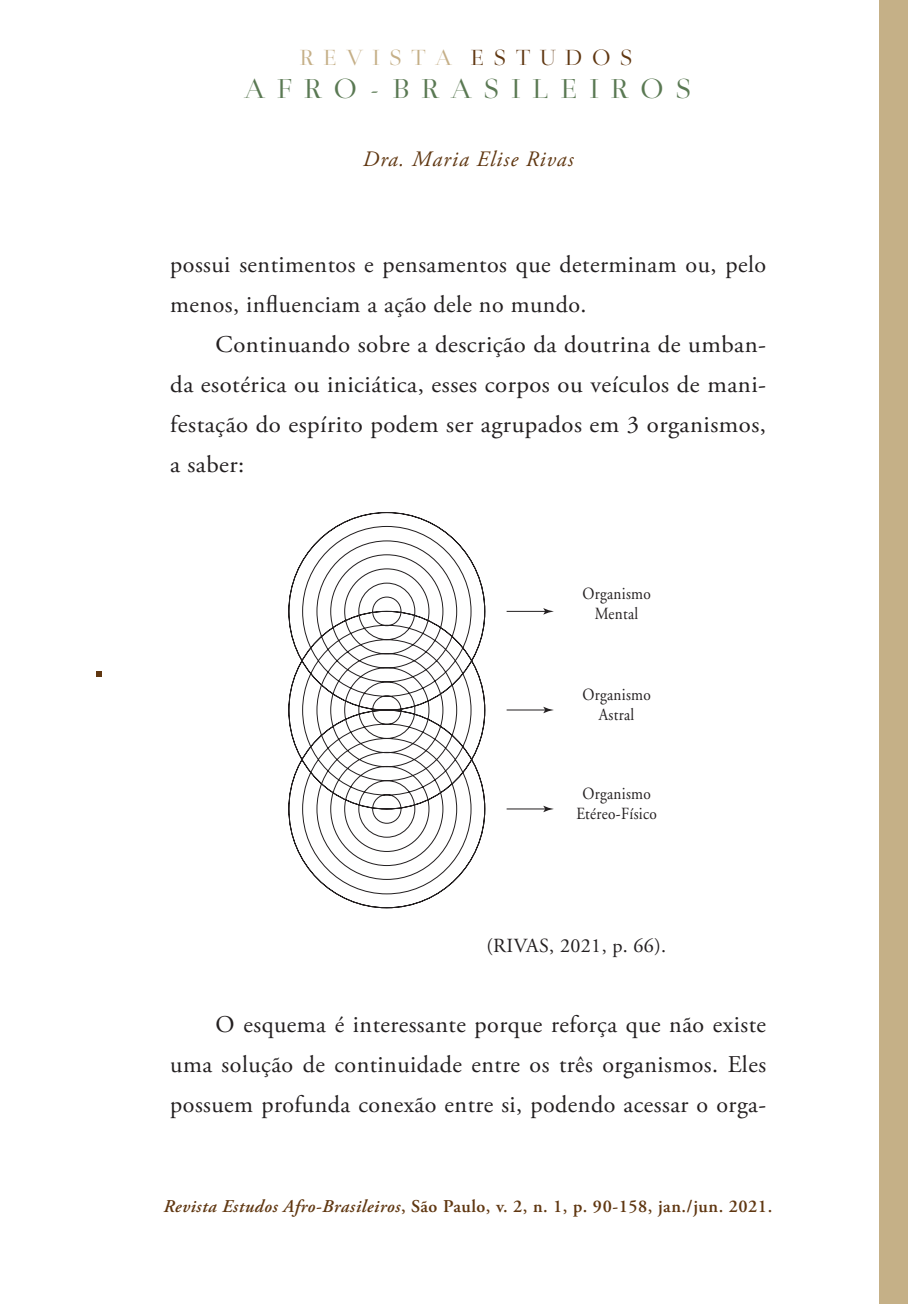
<style>
.page{position:relative;width:908px;height:1304px;background:#fff}
.page>*{position:absolute;margin:0;border:0;box-sizing:border-box;transform-origin:0 0}
.t1{font:29.2px "Medio";letter-spacing:.415em;color:#5a7953}
._01__TEXTO_PRINCIPAL{font:24px/40px "Adobe Garamond Pro";letter-spacing:.02em;color:#231f20;text-align:justify}
.t2{font:23.4px "Medio";letter-spacing:.415em;color:#c5af87}
.t3{font:italic 22px "Adobe Garamond Pro";letter-spacing:.05em;color:#603711}
._01__TEXTO_PRINCIPAL-2{font:20px "Adobe Garamond Pro";letter-spacing:.02em;color:#231f20}
._01__TEXTO_PRINCIPAL-3{font:600 18px "Adobe Garamond Pro";letter-spacing:.03em;color:#603711}
.t4{font:17px/20.2px "Adobe Garamond";letter-spacing:.02em;color:#231f20;text-align:center;scale:.89 1}
.s1{color:#603711}
.s2{font-style:italic}
</style>
<div class="page">
<svg style="left:97px;top:672px;width:5px;height:5px"></svg>
<svg style="left:288px;top:512px;width:256px;height:396px"></svg>
<svg style="left:543px;top:608px;width:10px;height:7px"></svg>
<hr style="left:506px;top:710px;width:40px;height:1px;background:#231f20">
<svg style="left:543px;top:707px;width:10px;height:6px"></svg>
<hr style="left:506px;top:808px;width:40px;height:1px;background:#231f20">
<svg style="left:543px;top:806px;width:10px;height:6px"></svg>
<div style="left:879px;top:0;width:28px;height:1304px;background:#c5b087"></div>
<p class="t2" style="left:299px;top:48px;width:334px">REVISTA <span class="s1">ESTUDOS</span></p>
<p class="t1" style="left:244px;top:77px;width:448px">AFRO-BRASILEIROS</p>
<p class="t3" style="left:362px;top:146px;width:212px">Dra. Maria Elise Rivas</p>
<p class="_01__TEXTO_PRINCIPAL" style="left:170px;top:245px;width:597px">possui sentimentos e pensamentos que determinam ou, pelo menos, influenciam a ação dele no mundo.</p>
<p class="_01__TEXTO_PRINCIPAL" style="left:170px;top:325px;width:597px;text-indent:45px">Continuando sobre a descrição da doutrina de umban&shy;da esotérica ou iniciática, esses corpos ou veículos de mani&shy;festação do espírito podem ser agrupados em 3 organismos, a saber:</p>
<p class="t4" style="left:582px;top:583px;width:78px">Organismo<br>Mental</p>
<p class="t4" style="left:582px;top:685px;width:78px">Organismo<br>Astral</p>
<p class="t4" style="left:576px;top:784px;width:92px">Organismo<br>Etéreo-Físico</p>
<p class="_01__TEXTO_PRINCIPAL-2" style="left:486px;top:934px;width:181px">(RIVAS, 2021, p. 66).</p>
<p class="_01__TEXTO_PRINCIPAL" style="left:170px;top:1005px;width:597px;text-indent:45px">O esquema é interessante porque reforça que não existe uma solução de continuidade entre os três organismos. Eles possuem profunda conexão entre si, podendo acessar o orga-</p>
<p class="_01__TEXTO_PRINCIPAL-3" style="left:163px;top:1196px;width:610px"><span class="s2">Revista Estudos Afro-Brasileiros</span>, São Paulo, v. 2, n. 1, p. 90-158, jan./jun. 2021.</p>
</div>
